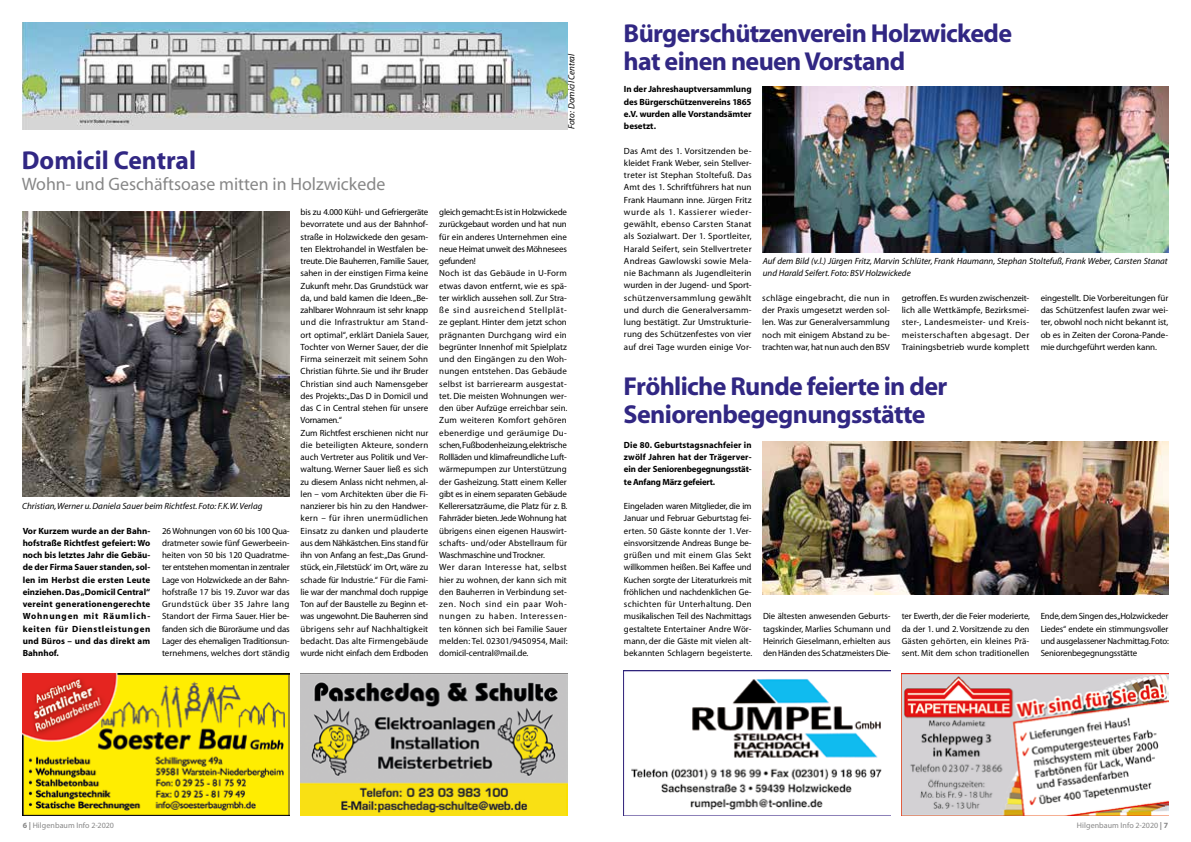
<style>
.page{position:relative;width:1191px;height:842px;background:#fff}
.page>*{position:absolute;margin:0;border:0;box-sizing:border-box;transform-origin:0 0}
.t1{font:700 26px/28px "Myriad";letter-spacing:-.025em;color:#312783}
.t2{font:700 26px "Myriad";color:#312783}
.t3{font:18px "Myriad";color:#878787}
.t4{font:9px/12.3px "Myriad";letter-spacing:-.005em;color:#000;text-align:justify}
.t5{font:700 9px/12.2px "Myriad";letter-spacing:-.01em;color:#000;text-align:justify}
.t6{font:italic 9px/12.2px "Myriad";color:#000}
.t7{font:8px "Myriad";letter-spacing:.005em;color:#878787}
.s1{font-weight:700}
</style>
<div class="page">
<img style="left:23px;top:673px;width:266px;height:142px">
<img style="left:23px;top:211px;width:266px;height:286px">
<img style="left:23px;top:23px;width:544px;height:106px">
<img style="left:763px;top:87px;width:405px;height:165px">
<img style="left:763px;top:441px;width:405px;height:154px">
<img style="left:624px;top:670px;width:266px;height:144px">
<img style="left:901px;top:673px;width:267px;height:142px">
<img style="left:301px;top:673px;width:266px;height:142px">
<h1 class="t2" style="left:22px;top:146px;width:176px">Domicil Central</h1>
<h2 class="t3" style="left:22px;top:175px;width:365px">Wohn- und Geschäftsoase mitten in Holzwickede</h2>
<p class="t6" style="left:22px;top:500px;width:242px">Christian, Werner u. Daniela Sauer beim Richtfest. Foto: F.K.W. Verlag</p>
<p class="t5" style="left:23px;top:525px;width:129px">Vor Kurzem wurde an der Bahn&shy;hofstraße Richtfest gefeiert: Wo noch bis letztes Jahr die Gebäu&shy;de der Firma Sauer standen, sol&shy;len im Herbst die ersten Leute einziehen. Das „Domicil Central“ vereint generationengerechte Wohnungen mit Räumlich&shy;keiten für Dienstleistungen und Büros – und das direkt am Bahnhof.</p>
<p class="t4" style="left:162px;top:525px;width:129px">26 Wohnungen von 60 bis 100 Qua&shy;dratmeter sowie fünf Gewerbeein&shy;heiten von 50 bis 120 Quadratme&shy;ter entstehen momentan in zentraler Lage von Holzwickede an der Bahn&shy;hofstraße 17 bis 19. Zuvor war das Grundstück über 35 Jahre lang Standort der Firma Sauer. Hier be&shy;fanden sich die Büroräume und das Lager des ehemaligen Traditionsun&shy;ternehmens, welches dort ständig</p>
<p class="t4" style="left:301px;top:206px;width:130px;text-align:left">bis zu 4.000 Kühl- und Gefriergeräte bevorratete und aus der Bahnhof&shy;straße in Holzwickede den gesam&shy;ten Elektrohandel in Westfalen be&shy;treute. Die Bauherren, Familie Sauer, sahen in der einstigen Firma keine Zukunft mehr. Das Grundstück war da, und bald kamen die Ideen.„Be&shy;zahlbarer Wohnraum ist sehr knapp und die Infrastruktur am Stand&shy;ort optimal“, erklärt Daniela Sauer, Tochter von Werner Sauer, der die Firma seinerzeit mit seinem Sohn Christian führte. Sie und ihr Bruder Christian sind auch Namensgeber des Projekts:„Das D in Domicil und das C in Central stehen für unsere Vornamen.“<br>Zum Richtfest erschienen nicht nur die beteiligten Akteure, sondern auch Vertreter aus Politik und Ver&shy;waltung. Werner Sauer ließ es sich zu diesem Anlass nicht nehmen, al&shy;len – vom Architekten über die Fi&shy;nanzierer bis hin zu den Handwer&shy;kern – für ihren unermüdlichen Einsatz zu danken und plauderte aus dem Nähkästchen. Eins stand für ihn von Anfang an fest:„Das Grund&shy;stück, ein ‚Filetstück‘ im Ort, wäre zu schade für Industrie.“ Für die Fami&shy;lie war der manchmal doch ruppige Ton auf der Baustelle zu Beginn et&shy;was ungewohnt. Die Bauherren sind übrigens sehr auf Nachhaltigkeit bedacht. Das alte Firmengebäude wurde nicht einfach dem Erdboden</p>
<p class="t6" style="left:566px;top:129px;width:77px;rotate:-90deg">Foto: Domicil Central</p>
<p class="t4" style="left:439px;top:206px;width:130px;text-align:left">gleich gemacht: Es ist in Holzwickede zurückgebaut worden und hat nun für ein anderes Unternehmen eine neue Heimat unweit des Möhnesees gefunden!<br>Noch ist das Gebäude in U-Form etwas davon entfernt, wie es spä&shy;ter wirklich aussehen soll. Zur Stra&shy;ße sind ausreichend Stellplät&shy;ze geplant. Hinter dem jetzt schon prägnanten Durchgang wird ein begrünter Innenhof mit Spielplatz und den Eingängen zu den Woh&shy;nungen entstehen. Das Gebäude selbst ist barrierearm ausgestat&shy;tet. Die meisten Wohnungen wer&shy;den über Aufzüge erreichbar sein.<br>Zum weiteren Komfort gehören ebenerdige und geräumige Du&shy;schen,Fußbodenheizung,elektrische<br>Rollläden und klimafreundliche Luft&shy;wärmepumpen zur Unterstützung der Gasheizung. Statt einem Keller gibt es in einem separaten Gebäude<br>Kellerersatzräume, die Platz für z. B.<br>Fahrräder bieten. Jede Wohnung hat übrigens einen eigenen Hauswirt&shy;schafts- und/oder Abstellraum für<br>Waschmaschine und Trockner.<br>Wer daran Interesse hat, selbst hier zu wohnen, der kann sich mit den Bauherren in Verbindung set&shy;zen. Noch sind ein paar Woh&shy;nungen zu haben. Interessen&shy;ten können sich bei Familie Sauer melden: Tel. 02301/9450954, Mail: domicil-central@mail.de.</p>
<h1 class="t1" style="left:623px;top:20px;width:390px">Bürgerschützenverein Holzwickede hat einen neuen Vorstand</h1>
<p class="t5" style="left:624px;top:84px;width:129px">In der Jahreshauptversammlung des Bürgerschützenvereins 1865 e.V. wurden alle Vorstandsämter besetzt.</p>
<p class="t4" style="left:624px;top:145px;width:129px">Das Amt des 1. Vorsitzenden be&shy;kleidet Frank Weber, sein Stellver&shy;treter ist Stephan Stoltefuß. Das Amt des 1. Schriftführers hat nun Frank Haumann inne. Jürgen Fritz wurde als 1. Kassierer wieder&shy;gewählt, ebenso Carsten Stanat als Sozialwart. Der 1. Sportleiter, Harald Seifert, sein Stellvertreter Andreas Gawlowski sowie Mela&shy;nie Bachmann als Jugendleiterin wurden in der Jugend- und Sport&shy;schützenversammlung gewählt und durch die Generalversamm&shy;lung bestätigt. Zur Umstrukturie&shy;rung des Schützenfestes von vier auf drei Tage wurden einige Vor-</p>
<p class="t6" style="left:763px;top:255px;width:406px">Auf dem Bild (v.l.) Jürgen Fritz, Marvin Schlüter, Frank Haumann, Stephan Stoltefuß, Frank Weber, Carsten Stanat und Harald Seifert. Foto: BSV Holzwickede</p>
<p class="t4" style="left:762px;top:292px;width:129px">schläge eingebracht, die nun in der Praxis umgesetzt werden sol&shy;len. Was zur Generalversammlung noch mit einigem Abstand zu be&shy;trachten war, hat nun auch den BSV</p>
<p class="t4" style="left:901px;top:292px;width:129px">getroffen. Es wurden zwischenzeit&shy;lich alle Wettkämpfe, Bezirksmei&shy;ster-, Landesmeister- und Kreis&shy;meisterschaften abgesagt. Der Trainingsbetrieb wurde komplett</p>
<p class="t4" style="left:1040px;top:292px;width:129px">eingestellt. Die Vorbereitungen für das Schützenfest laufen zwar wei&shy;ter, obwohl noch nicht bekannt ist, ob es in Zeiten der Corona-Pande&shy;mie durchgeführt werden kann.</p>
<h1 class="t1" style="left:623px;top:373px;width:325px">Fröhliche Runde feierte in der<br>Seniorenbegegnungsstätte</h1>
<p class="t5" style="left:624px;top:439px;width:129px">Die 80. Geburtstagsnachfeier in zwölf Jahren hat der Trägerver&shy;ein der Seniorenbegegnungsstät&shy;te Anfang März gefeiert.</p>
<p class="t4" style="left:624px;top:500px;width:130px">Eingeladen waren Mitglieder, die im Januar und Februar Geburtstag fei&shy;erten. 50 Gäste konnte der 1. Ver&shy;einsvorsitzende Andreas Bunge be&shy;grüßen und mit einem Glas Sekt willkommen heißen. Bei Kaffee und Kuchen sorgte der Literaturkreis mit fröhlichen und nachdenklichen Ge&shy;schichten für Unterhaltung. Den musikalischen Teil des Nachmittags gestaltete Entertainer Andre Wör&shy;mann, der die Gäste mit vielen alt&shy;bekannten Schlagern begeisterte.</p>
<p class="t4" style="left:763px;top:611px;width:129px">Die ältesten anwesenden Geburts&shy;tagskinder, Marlies Schumann und Heinrich Gieselmann, erhielten aus den Händen des Schatzmeisters Die-</p>
<p class="t4" style="left:901px;top:611px;width:130px">ter Ewerth, der die Feier moderierte, da der 1. und 2. Vorsitzende zu den Gästen gehörten, ein kleines Prä&shy;sent. Mit dem schon traditionellen</p>
<p class="t4" style="left:1040px;top:611px;width:130px">Ende, dem Singen des „Holzwickeder Liedes“ endete ein stimmungsvoller und ausgelassener Nachmittag. Foto:<br>Seniorenbegegnungsstätte</p>
<p class="t7" style="left:23px;top:821px;width:93px"><span class="s1">6 |</span> Hilgenbaum Info 2-2020</p>
<p class="t7" style="left:1077px;top:821px;width:93px">Hilgenbaum Info 2-2020 <span class="s1">| 7</span></p>
</div>
